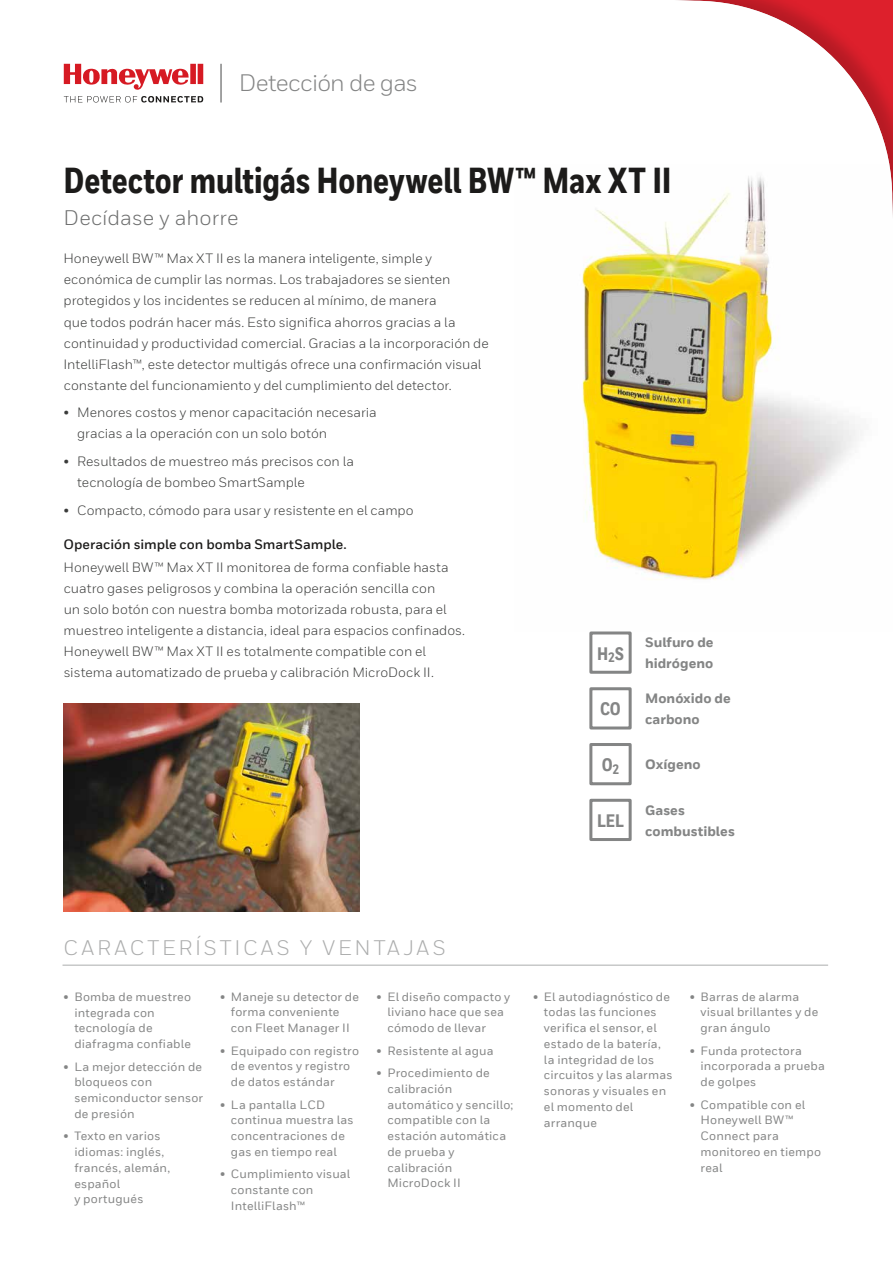
<style>
.page{position:relative;width:893px;height:1263px;background:#fff}
.page>*{position:absolute;margin:0;border:0;box-sizing:border-box;transform-origin:0 0}
.t1{font:800 36px "Honeywell Cond TT";letter-spacing:-.005em;color:#1c1b1a}
.t2{font:23.7px "Honeywell Sans TT";letter-spacing:-.035em;color:#848585}
.t3{font:21px "Honeywell Sans TT";letter-spacing:.14em;color:#acadad}
.t4{font:21px "Honeywell Sans TT";letter-spacing:.005em;color:#6d6e6e}
.t5{font:800 18px "Honeywell Cond TT";color:#848585}
.t6{font:13.5px/21px "Honeywell Sans TT";color:#3a3b3a}
.t7{font:800 13.5px/21px "Honeywell Sans TT";color:#848585}
.t8{font:700 13.5px "Honeywell Sans TT";color:#1c1b1a}
.t9{font:500 12px/15.8px "Honeywell Sans TT";letter-spacing:.015em;color:#848585}
</style>
<div class="page">
<hr style="left:220px;top:64px;width:2px;height:39px;background:#848585">
<svg style="left:64px;top:64px;width:139px;height:26px"></svg>
<svg style="left:64px;top:96px;width:139px;height:7px"></svg>
<div style="left:307px;top:0;width:586px;height:586px;background:#1c1b1a;opacity:.2"></div>
<img style="left:64px;top:704px;width:296px;height:207px">
<hr style="left:63px;top:965px;width:765px;height:1px;background:#acadad">
<div style="left:589px;top:631px;width:43px;height:43px;border:3px solid #848585"></div>
<div style="left:589px;top:743px;width:43px;height:42px;border:3px solid #848585"></div>
<div style="left:589px;top:799px;width:43px;height:42px;border:3px solid #848585"></div>
<div style="left:589px;top:687px;width:43px;height:42px;border:3px solid #848585"></div>
<h2 class="t2" style="left:239px;top:69px;width:181px">Detección de gas</h2>
<h1 class="t1" style="left:64px;top:159px;width:609px">Detector multigás Honeywell BW™ Max XT II</h1>
<h3 class="t4" style="left:64px;top:205px;width:176px">Decídase y ahorre</h3>
<p class="t6" style="left:63px;top:248px;width:427px">Honeywell BW™ Max XT II es la manera inteligente, simple y económica de cumplir las normas. Los trabajadores se sienten protegidos y los incidentes se reducen al mínimo, de manera<br>que todos podrán hacer más. Esto significa ahorros gracias a la continuidad y productividad comercial. Gracias a la incorporación de IntelliFlash™, este detector multigás ofrece una confirmación visual constante del funcionamiento y del cumplimiento del detector.</p>
<p class="t6" style="left:77px;top:402px;width:301px;text-indent:-14px">• Menores costos y menor capacitación necesaria gracias a la operación con un solo botón</p>
<p class="t6" style="left:77px;top:451px;width:278px;text-indent:-14px">• Resultados de muestreo más precisos con la tecnología de bombeo SmartSample</p>
<p class="t6" style="left:64px;top:500px;width:352px">• Compacto, cómodo para usar y resistente en el campo</p>
<p class="t8" style="left:64px;top:536px;width:285px">Operación simple con bomba SmartSample.</p>
<p class="t6" style="left:63px;top:557px;width:403px">Honeywell BW™ Max XT II monitorea de forma confiable hasta cuatro gases peligrosos y combina la operación sencilla con<br>un solo botón con nuestra bomba motorizada robusta, para el muestreo inteligente a distancia, ideal para espacios confinados.<br>Honeywell BW™ Max XT II es totalmente compatible con el sistema automatizado de prueba y calibración MicroDock II.</p>
<h3 class="t5" style="left:597px;top:642px;width:28px">H<sub>2</sub>S</h3>
<h3 class="t5" style="left:600px;top:698px;width:22px">CO</h3>
<h3 class="t5" style="left:602px;top:754px;width:19px">O<sub>2</sub></h3>
<h3 class="t5" style="left:597px;top:810px;width:28px">LEL</h3>
<p class="t7" style="left:645px;top:633px;width:70px">Sulfuro de hidrógeno</p>
<p class="t7" style="left:645px;top:688px;width:87px">Monóxido de carbono</p>
<p class="t7" style="left:645px;top:755px;width:57px">Oxígeno</p>
<p class="t7" style="left:645px;top:800px;width:91px">Gases combustibles</p>
<h3 class="t3" style="left:64px;top:935px;width:383px">CARACTERÍSTICAS Y VENTAJAS</h3>
<p class="t9" style="left:74px;top:989px;width:118px;text-indent:-11px">• Bomba de muestreo integrada con tecnología de diafragma confiable</p>
<p class="t9" style="left:74px;top:1059px;width:130px;text-indent:-11px">• La mejor detección de bloqueos con semiconductor sensor de presión</p>
<p class="t9" style="left:74px;top:1128px;width:97px;text-indent:-11px">• Texto en varios idiomas: inglés, francés, alemán, español<br>y portugués</p>
<p class="t9" style="left:387px;top:989px;width:124px;text-indent:-11px">• El diseño compacto y liviano hace que sea cómodo de llevar</p>
<p class="t9" style="left:377px;top:1043px;width:119px">• Resistente al agua</p>
<p class="t9" style="left:387px;top:1065px;width:127px;text-indent:-11px">• Procedimiento de calibración automático y sencillo; compatible con la estación automática de prueba y calibración<br>MicroDock II</p>
<p class="t9" style="left:231px;top:989px;width:130px;text-indent:-11px">• Maneje su detector de forma conveniente con Fleet Manager II</p>
<p class="t9" style="left:231px;top:1043px;width:130px;text-indent:-11px">• Equipado con registro de eventos y registro de datos estándar</p>
<p class="t9" style="left:231px;top:1097px;width:124px;text-indent:-11px">• La pantalla LCD continua muestra las concentraciones de gas en tiempo real</p>
<p class="t9" style="left:231px;top:1166px;width:121px;text-indent:-11px">• Cumplimiento visual constante con<br>IntelliFlash™</p>
<p class="t9" style="left:544px;top:989px;width:130px;text-indent:-11px">• El autodiagnóstico de todas las funciones verifica el sensor, el estado de la batería, la integridad de los circuitos y las alarmas sonoras y visuales en el momento del arranque</p>
<p class="t9" style="left:700px;top:989px;width:119px;text-indent:-11px">• Barras de alarma visual brillantes y de gran ángulo</p>
<p class="t9" style="left:700px;top:1043px;width:126px;text-indent:-11px">• Funda protectora incorporada a prueba de golpes</p>
<p class="t9" style="left:700px;top:1097px;width:122px;text-indent:-11px">• Compatible con el<br>Honeywell BW™<br>Connect para monitoreo en tiempo real</p>
</div>
